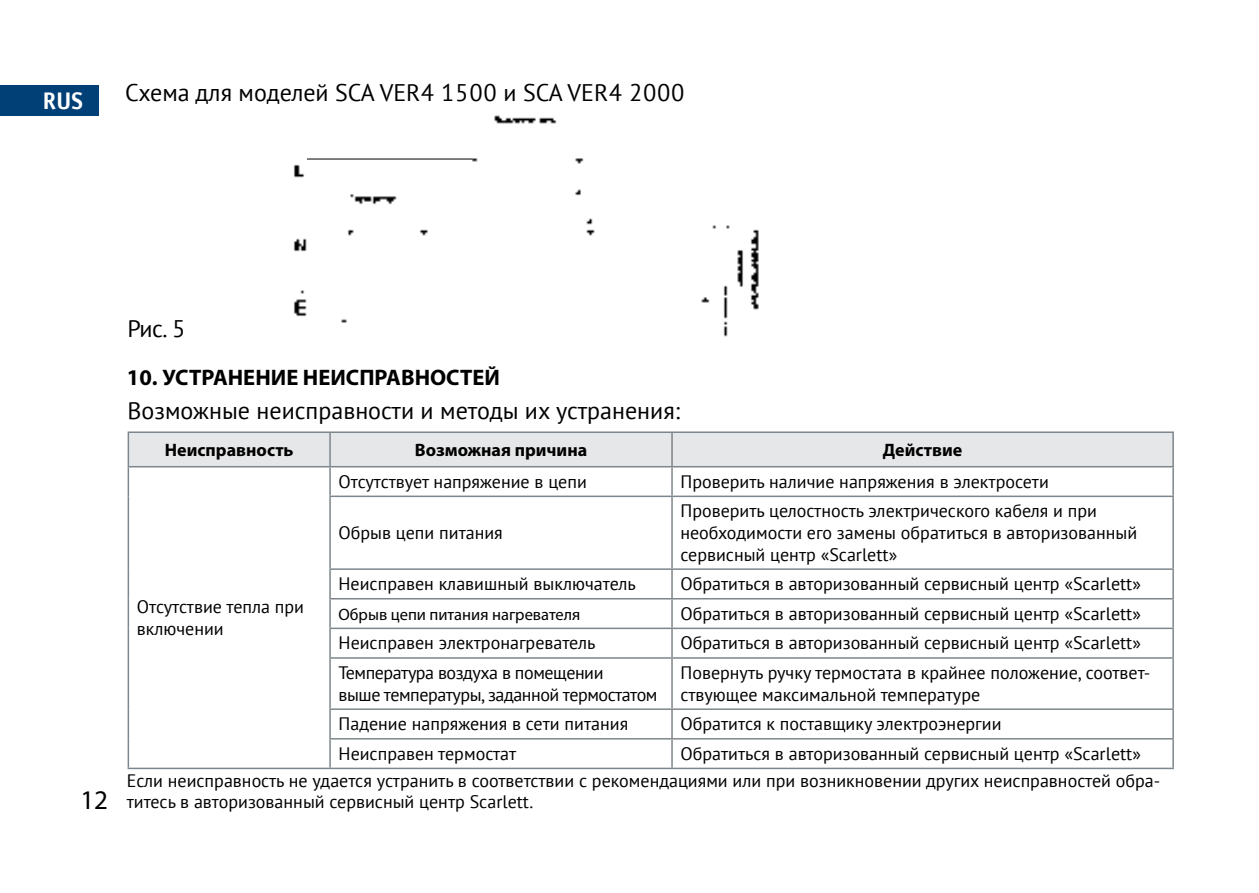
<style>
.page{position:relative;width:1259px;height:893px;background:#fff}
.page>*{position:absolute;margin:0;border:0;box-sizing:border-box;transform-origin:0 0}
.t1{font:27px "Myriad Pro";color:#000}
.t2{font:24px "PT Sans";color:#000}
.t3{font:700 24px "Officina Sans Win C";color:#fff}
.t4{font:700 22.5px "Myriad Pro";color:#000}
.t5{font:18px/21.6px "PT Sans";color:#000}
.t6{font:18px/21.6px "PT Sans";letter-spacing:-.025em;color:#000}
.t7{font:700 18px "Myriad Pro";color:#000}
.t8{font:16.5px "Myriad Pro";color:#000}
</style>
<div class="page">
<div style="left:0;top:85px;width:99px;height:31px;background:#004077"></div>
<svg style="left:128px;top:433px;width:1044px;height:63px"></svg>
<hr style="left:128px;top:496px;width:1px;height:73px;background:#7d868c">
<hr style="left:128px;top:569px;width:1px;height:30px;background:#7d868c">
<svg style="left:128px;top:599px;width:1px;height:29px"></svg>
<hr style="left:128px;top:628px;width:1px;height:30px;background:#7d868c">
<hr style="left:128px;top:658px;width:1px;height:51px;background:#7d868c">
<hr style="left:128px;top:709px;width:1px;height:30px;background:#7d868c">
<svg style="left:128px;top:739px;width:1px;height:29px"></svg>
<hr style="left:329px;top:467px;width:2px;height:29px;background:#7d868c">
<hr style="left:671px;top:467px;width:2px;height:29px;background:#7d868c">
<hr style="left:1172px;top:467px;width:2px;height:29px;background:#7d868c">
<hr style="left:329px;top:496px;width:343px;height:1px;background:#7d868c">
<hr style="left:329px;top:497px;width:2px;height:71px;background:#7d868c">
<hr style="left:672px;top:496px;width:502px;height:1px;background:#7d868c">
<hr style="left:671px;top:497px;width:2px;height:71px;background:#7d868c">
<hr style="left:1172px;top:497px;width:2px;height:71px;background:#7d868c">
<hr style="left:329px;top:568px;width:343px;height:2px;background:#7d868c">
<hr style="left:329px;top:570px;width:2px;height:28px;background:#7d868c">
<hr style="left:672px;top:568px;width:502px;height:2px;background:#7d868c">
<hr style="left:671px;top:570px;width:2px;height:28px;background:#7d868c">
<hr style="left:1172px;top:570px;width:2px;height:28px;background:#7d868c">
<hr style="left:329px;top:598px;width:343px;height:1px;background:#7d868c">
<hr style="left:329px;top:599px;width:2px;height:29px;background:#7d868c">
<hr style="left:672px;top:598px;width:502px;height:1px;background:#7d868c">
<hr style="left:671px;top:599px;width:2px;height:29px;background:#7d868c">
<hr style="left:1172px;top:599px;width:2px;height:29px;background:#7d868c">
<hr style="left:329px;top:628px;width:343px;height:1px;background:#7d868c">
<hr style="left:329px;top:629px;width:2px;height:28px;background:#7d868c">
<hr style="left:672px;top:628px;width:502px;height:1px;background:#7d868c">
<hr style="left:671px;top:629px;width:2px;height:28px;background:#7d868c">
<hr style="left:1172px;top:629px;width:2px;height:28px;background:#7d868c">
<hr style="left:329px;top:659px;width:2px;height:49px;background:#7d868c">
<hr style="left:671px;top:659px;width:2px;height:49px;background:#7d868c">
<hr style="left:1172px;top:659px;width:2px;height:49px;background:#7d868c">
<hr style="left:329px;top:710px;width:2px;height:28px;background:#7d868c">
<hr style="left:671px;top:710px;width:2px;height:28px;background:#7d868c">
<hr style="left:1172px;top:710px;width:2px;height:28px;background:#7d868c">
<hr style="left:329px;top:739px;width:2px;height:29px;background:#7d868c">
<hr style="left:671px;top:739px;width:2px;height:29px;background:#7d868c">
<hr style="left:1172px;top:739px;width:2px;height:29px;background:#7d868c">
<hr style="left:128px;top:768px;width:202px;height:1px;background:#7d868c">
<hr style="left:329px;top:657px;width:343px;height:2px;background:#7d868c">
<hr style="left:672px;top:657px;width:502px;height:2px;background:#7d868c">
<hr style="left:329px;top:708px;width:343px;height:2px;background:#7d868c">
<hr style="left:672px;top:708px;width:502px;height:2px;background:#7d868c">
<hr style="left:329px;top:738px;width:343px;height:1px;background:#7d868c">
<hr style="left:672px;top:738px;width:502px;height:1px;background:#7d868c">
<hr style="left:330px;top:768px;width:342px;height:1px;background:#7d868c">
<hr style="left:672px;top:768px;width:502px;height:1px;background:#7d868c">
<hr style="left:128px;top:431px;width:202px;height:2px;background:#7d868c">
<hr style="left:128px;top:433px;width:1px;height:33px;background:#7d868c">
<hr style="left:330px;top:431px;width:342px;height:2px;background:#7d868c">
<hr style="left:329px;top:433px;width:2px;height:33px;background:#7d868c">
<hr style="left:672px;top:431px;width:502px;height:2px;background:#7d868c">
<hr style="left:671px;top:433px;width:2px;height:33px;background:#7d868c">
<hr style="left:1172px;top:433px;width:2px;height:33px;background:#7d868c">
<hr style="left:128px;top:466px;width:202px;height:1px;background:#7d868c">
<hr style="left:330px;top:466px;width:342px;height:1px;background:#7d868c">
<hr style="left:672px;top:466px;width:502px;height:1px;background:#7d868c">
<img style="left:293px;top:115px;width:466px;height:222px">
<div style="left:308px;top:110px;width:164px;height:67px;background:#fff"></div>
<hr style="left:307px;top:159px;width:165px;height:1px;background:#000">
<h2 class="t3" style="left:43px;top:87px;width:42px">RUS</h2>
<h2 class="t2" style="left:125px;top:77px;width:561px">Схема для моделей SCA VER4 1500 и SCA VER4 2000</h2>
<h1 class="t1" style="left:80px;top:783px;width:29px">12</h1>
<h2 class="t2" style="left:128px;top:313px;width:60px">Рис. 5</h2>
<p class="t4" style="left:127px;top:363px;width:374px">10. УСТРАНЕНИЕ НЕИСПРАВНОСТЕЙ</p>
<h2 class="t2" style="left:128px;top:395px;width:554px">Возможные неисправности и методы их устранения:</h2>
<p class="t7" style="left:165px;top:438px;width:130px">Неисправность</p>
<p class="t7" style="left:415px;top:438px;width:174px">Возможная причина</p>
<p class="t7" style="left:883px;top:438px;width:81px">Действие</p>
<p class="t5" style="left:137px;top:595px;width:169px">Отсутствие тепла при включении</p>
<p class="t5" style="left:338px;top:470px;width:250px">Отсутствует напряжение в цепи</p>
<p class="t5" style="left:680px;top:470px;width:370px">Проверить наличие напряжения в электросети</p>
<p class="t5" style="left:338px;top:521px;width:166px">Обрыв цепи питания</p>
<p class="t5" style="left:680px;top:500px;width:458px">Проверить целостность электрического кабеля и при необходимости его замены обратиться в авторизованный сервисный центр «Scarlett»</p>
<p class="t5" style="left:338px;top:573px;width:299px">Неисправен клавишный выключатель</p>
<p class="t5" style="left:680px;top:573px;width:462px">Обратиться в авторизованный сервисный центр «Scarlett»</p>
<p class="t8" style="left:338px;top:604px;width:243px">Обрыв цепи питания нагревателя</p>
<p class="t5" style="left:680px;top:602px;width:462px">Обратиться в авторизованный сервисный центр «Scarlett»</p>
<p class="t5" style="left:338px;top:632px;width:258px">Неисправен электронагреватель</p>
<p class="t5" style="left:680px;top:632px;width:462px">Обратиться в авторизованный сервисный центр «Scarlett»</p>
<p class="t6" style="left:338px;top:661px;width:320px">Температура воздуха в помещении<br>выше температуры, заданной термостатом</p>
<p class="t5" style="left:680px;top:661px;width:471px">Повернуть ручку термостата в крайнее положение, соответ&shy;ствующее максимальной температуре</p>
<p class="t5" style="left:338px;top:713px;width:291px">Падение напряжения в сети питания</p>
<p class="t5" style="left:680px;top:713px;width:322px">Обратится к поставщику электроэнергии</p>
<p class="t5" style="left:338px;top:742px;width:179px">Неисправен термостат</p>
<p class="t5" style="left:680px;top:742px;width:462px">Обратиться в авторизованный сервисный центр «Scarlett»</p>
<p class="t5" style="left:127px;top:769px;width:1035px">Если неисправность не удается устранить в соответствии с рекомендациями или при возникновении других неисправностей обра&shy;титесь в авторизованный сервисный центр Scarlett.</p>
</div>
